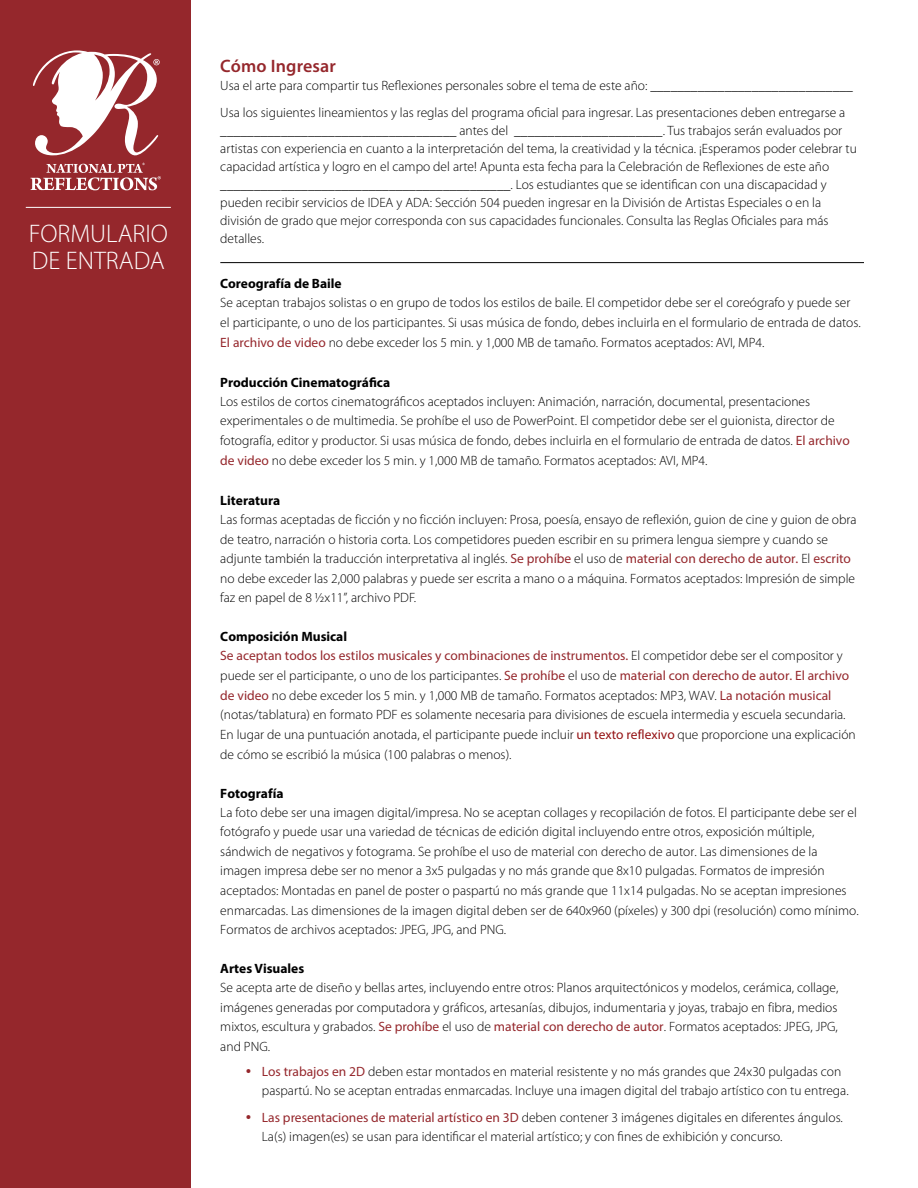
<style>
.page{position:relative;width:918px;height:1188px;background:#fff}
.page>*{position:absolute;margin:0;border:0;box-sizing:border-box;transform-origin:0 0}
.t1{font:300 25.5px/27px "Myriad Pro";color:#fff}
.t2{font:600 18px "Myriad Pro";letter-spacing:.01em;color:#95272c}
.t3{font:300 13.5px/19.6px "Myriad Pro";color:#000}
.t4{font:700 13.5px "Myriad Pro";color:#000}
.s1{font-weight:400;color:#95272c}
.s2{font-weight:700}
.s3{font-weight:400;color:#941214}
</style>
<div class="page">
<div style="left:0;top:0;width:190px;height:1188px;background:#95272c"></div>
<svg style="left:33px;top:50px;width:127px;height:105px"></svg>
<svg style="left:30px;top:163px;width:131px;height:27px"></svg>
<hr style="left:26px;top:207px;width:145px;height:1px;background:#fff">
<hr style="left:220px;top:262px;width:644px;height:1px;background:#000">
<h1 class="t1" style="left:29px;top:220px;width:141px">FORMULARIO<br>DE ENTRADA</h1>
<h2 class="t2" style="left:220px;top:55px;width:117px">Cómo Ingresar</h2>
<p class="t3" style="left:220px;top:72px;width:634px;line-height:26.7px">Usa el arte para compartir tus Reflexiones personales sobre el tema de este año: ______________________________<br>Usa los siguientes lineamientos y las reglas del programa oficial para ingresar. Las presentaciones deben entregarse a</p>
<p class="t3" style="left:220px;top:121px;width:638px;line-height:18px">___________________________________ antes del ______________________. Tus trabajos serán evaluados por artistas con experiencia en cuanto a la interpretación del tema, la creatividad y la técnica. ¡Esperamos poder celebrar tu capacidad artística y logro en el campo del arte! Apunta esta fecha para la Celebración de Reflexiones de este año ___________________________________________. Los estudiantes que se identifican con una discapacidad y pueden recibir servicios de IDEA y ADA: Sección 504 pueden ingresar en la División de Artistas Especiales o en la división de grado que mejor corresponda con sus capacidades funcionales. Consulta las Reglas Oficiales para más detalles.</p>
<p class="t4" style="left:220px;top:275px;width:123px">Coreografía de Baile</p>
<p class="t3" style="left:220px;top:293px;width:642px">Se aceptan trabajos solistas o en grupo de todos los estilos de baile. El competidor debe ser el coreógrafo y puede ser el participante, o uno de los participantes. Si usas música de fondo, debes incluirla en el formulario de entrada de datos.<br><span class="s1">El archivo de video</span> no debe exceder los 5 min. y 1,000 MB de tamaño. Formatos aceptados: AVI, MP4.</p>
<p class="t4" style="left:220px;top:373px;width:171px">Producción Cinematográfica</p>
<p class="t3" style="left:220px;top:391px;width:631px">Los estilos de cortos cinematográficos aceptados incluyen: Animación, narración, documental, presentaciones experimentales o de multimedia. Se prohíbe el uso de PowerPoint. El competidor debe ser el guionista, director de fotografía, editor y productor. Si usas música de fondo, debes incluirla en el formulario de entrada de datos. <span class="s1">El archivo de video</span> no debe exceder los 5 min. y 1,000 MB de tamaño. Formatos aceptados: AVI, MP4.</p>
<p class="t4" style="left:220px;top:492px;width:62px">Literatura</p>
<p class="t3" style="left:220px;top:509px;width:638px">Las formas aceptadas de ficción y no ficción incluyen: Prosa, poesía, ensayo de reflexión, guion de cine y guion de obra de teatro, narración o historia corta. Los competidores pueden escribir en su primera lengua siempre y cuando se adjunte también la traducción interpretativa al inglés. <span class="s1">Se prohíbe</span> el uso de <span class="s1">material con derecho de autor.</span> El <span class="s1">escrito </span>no debe exceder las 2,000 palabras y puede ser escrita a mano o a máquina. Formatos aceptados: Impresión de simple faz en papel de 8 ½x11”, archivo PDF.</p>
<p class="t3" style="left:220px;top:627px;width:637px"><span class="s2">Composición Musical<br></span><span class="s1">Se aceptan todos los estilos musicales y combinaciones de instrumentos.</span> El competidor debe ser el compositor y puede ser el participante, o uno de los participantes. <span class="s1">Se prohíbe</span> el uso de <span class="s1">material con derecho de autor. El archivo de video</span> no debe exceder los 5 min. y 1,000 MB de tamaño. Formatos aceptados: MP3, WAV. <span class="s1">La notación musical </span>(notas/tablatura) en formato PDF es solamente necesaria para divisiones de escuela intermedia y escuela secundaria.<br>En lugar de una puntuación anotada, el participante puede incluir <span class="s3">un texto reflexivo</span> que proporcione una explicación de cómo se escribió la música (100 palabras o menos).</p>
<p class="t4" style="left:220px;top:784px;width:65px">Fotografía</p>
<p class="t3" style="left:220px;top:802px;width:640px">La foto debe ser una imagen digital/impresa. No se aceptan collages y recopilación de fotos. El participante debe ser el fotógrafo y puede usar una variedad de técnicas de edición digital incluyendo entre otros, exposición múltiple, sándwich de negativos y fotograma. Se prohíbe el uso de material con derecho de autor. Las dimensiones de la imagen impresa debe ser no menor a 3x5 pulgadas y no más grande que 8x10 pulgadas. Formatos de impresión aceptados: Montadas en panel de poster o paspartú no más grande que 11x14 pulgadas. No se aceptan impresiones enmarcadas. Las dimensiones de la imagen digital deben ser de 640x960 (píxeles) y 300 dpi (resolución) como mínimo.<br>Formatos de archivos aceptados: JPEG, JPG, and PNG.</p>
<p class="t4" style="left:220px;top:960px;width:85px">Artes Visuales</p>
<p class="t3" style="left:220px;top:978px;width:620px;text-align:justify">Se acepta arte de diseño y bellas artes, incluyendo entre otros: Planos arquitectónicos y modelos, cerámica, collage, imágenes generadas por computadora y gráficos, artesanías, dibujos, indumentaria y joyas, trabajo en fibra, medios mixtos, escultura y grabados. <span class="s1">Se prohíbe</span> el uso de <span class="s1">material con derecho de autor</span>. Formatos aceptados: JPEG, JPG, and PNG.</p>
<p class="t3" style="left:262px;top:1062px;width:588px"><span class="s1">Los trabajos en 2D</span> deben estar montados en material resistente y no más grandes que 24x30 pulgadas con paspartú. No se aceptan entradas enmarcadas. Incluye una imagen digital del trabajo artístico con tu entrega.</p>
<p class="t3" style="left:262px;top:1107px;width:582px"><span class="s1">Las presentaciones de material artístico en 3D</span> deben contener 3 imágenes digitales en diferentes ángulos.<br>La(s) imagen(es) se usan para identificar el material artístico; y con fines de exhibición y concurso.</p>
</div>
